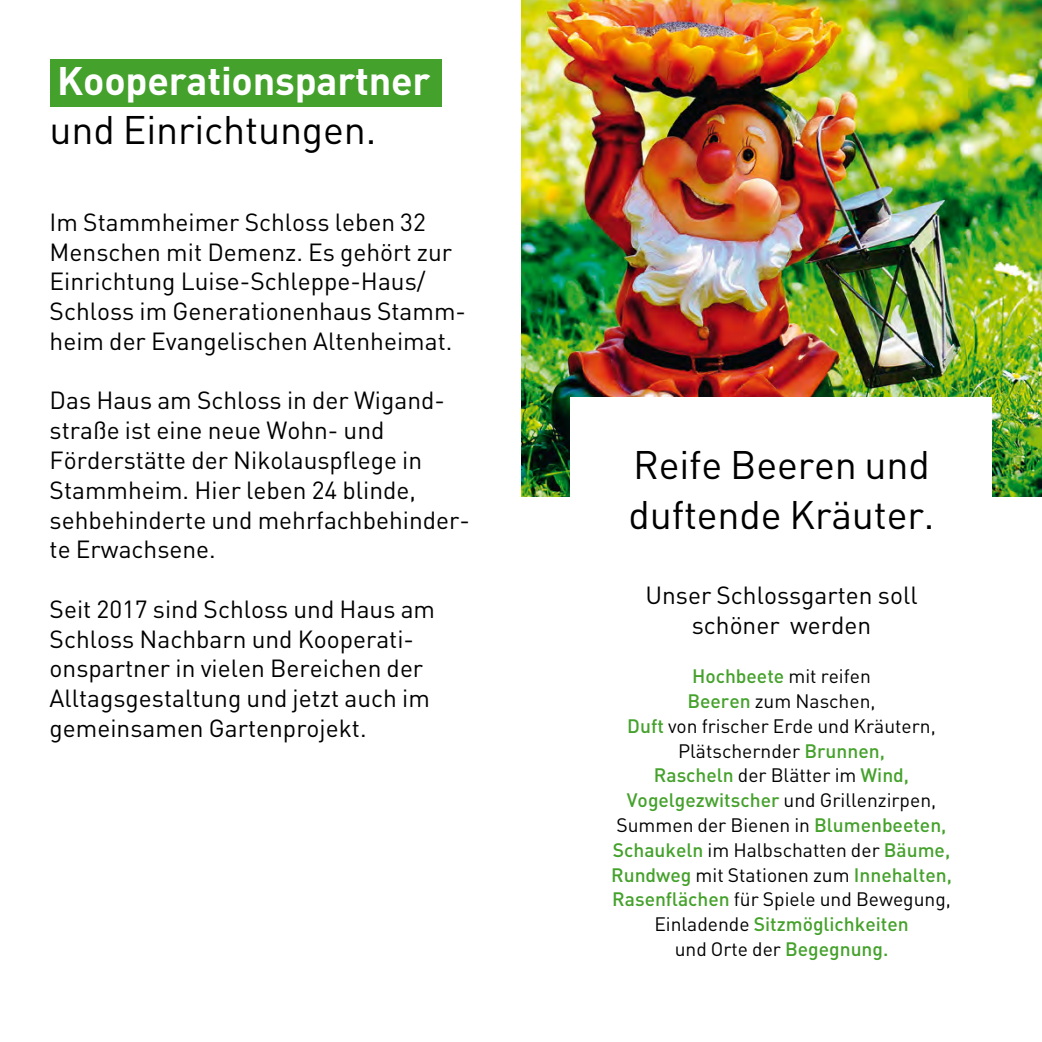
<style>
.page{position:relative;width:1042px;height:1042px;background:#fff}
.page>*{position:absolute;margin:0;border:0;box-sizing:border-box;transform-origin:0 0}
.t1{font:39.38px/49.7px "DIN";letter-spacing:-.005em;color:#000}
.t2{font:700 39.38px "DIN";letter-spacing:-.005em;color:#fff}
.t3{font:24.5px/29.8px "DIN";color:#000}
.t4{font:19.25px/24.8px "DIN";color:#000;text-align:center}
.s1{font-weight:500;color:#44a12b}
</style>
<div class="page">
<img style="left:521px;top:0;width:521px;height:496px">
<div style="left:570px;top:397px;width:422px;height:149px;background:#fff"></div>
<div style="left:50px;top:60px;width:391px;height:47px;background:#44a12b"></div>
<h1 class="t2" style="left:57px;top:55px;width:375px">Kooperationspartner</h1>
<h1 class="t1" style="left:50px;top:105px;width:328px">und Einrichtungen.</h1>
<p class="t3" style="left:50px;top:207px;width:418px">Im Stammheimer Schloss leben 32<br>Menschen mit Demenz. Es gehört zur Einrichtung Luise-Schleppe-Haus/ Schloss im Generationenhaus Stamm&shy;heim der Evangelischen Altenheimat.</p>
<p class="t3" style="left:50px;top:385px;width:422px">Das Haus am Schloss in der Wigand&shy;straße ist eine neue Wohn- und<br>Förderstätte der Nikolauspflege in<br>Stammheim. Hier leben 24 blinde, sehbehinderte und mehrfachbehinder&shy;te Erwachsene.</p>
<p class="t3" style="left:50px;top:594px;width:387px">Seit 2017 sind Schloss und Haus am Schloss Nachbarn und Kooperati&shy;onspartner in vielen Bereichen der Alltagsgestaltung und jetzt auch im gemeinsamen Gartenprojekt.</p>
<h1 class="t1" style="left:628px;top:439px;width:307px">Reife Beeren und duftende Kräuter.</h1>
<p class="t3" style="left:645px;top:580px;width:274px;text-align:center">Unser Schlossgarten soll schöner werden</p>
<p class="t4" style="left:611px;top:663px;width:342px"><span class="s1">Hochbeete</span> mit reifen<br><span class="s1">Beeren</span> zum Naschen,<br><span class="s1">Duft</span> von frischer Erde und Kräutern,<br>Plätschernder <span class="s1">Brunnen,<br>Rascheln</span> der Blätter im <span class="s1">Wind,<br>Vogelgezwitscher</span> und Grillenzirpen,<br>Summen der Bienen in <span class="s1">Blumenbeeten,<br>Schaukeln</span> im Halbschatten der <span class="s1">Bäume,<br>Rundweg</span> mit Stationen zum <span class="s1">Innehalten,<br>Rasenflächen</span> für Spiele und Bewegung,<br>Einladende <span class="s1">Sitzmöglichkeiten<br></span>und Orte der <span class="s1">Begegnung.</span></p>
</div>
